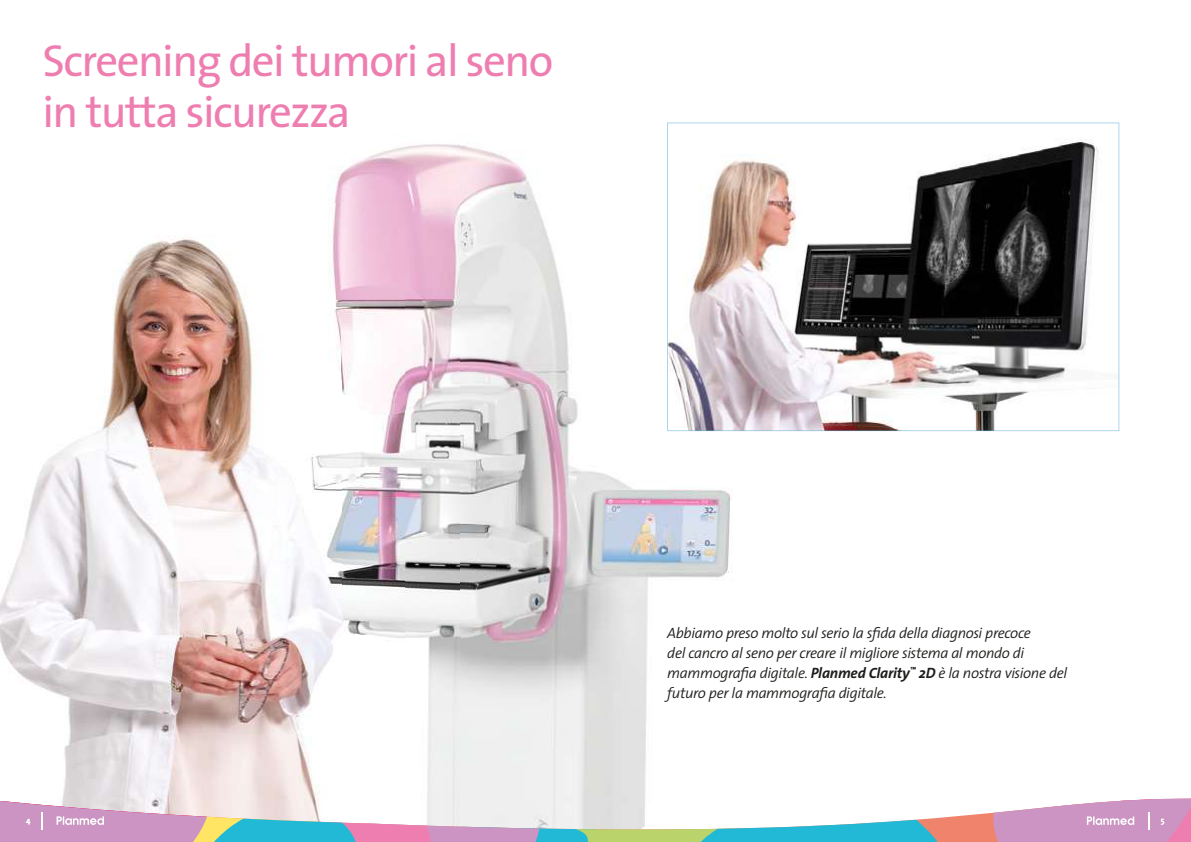
<style>
.page{position:relative;width:1191px;height:842px;background:#fff}
.page>*{position:absolute;margin:0;border:0;box-sizing:border-box;transform-origin:0 0}
.t1{font:45px/51px "The Sans";letter-spacing:-.035em;color:#ef7eb0}
.t2{font:italic 300 15px/20px "The Sans";letter-spacing:-.025em;color:#1d1d1b}
.t3{font:8px "The Sans";color:#fff}
.s1{font-weight:700}
</style>
<div class="page">
<img style="left:334px;top:144px;width:126px;height:65px">
<img style="left:460px;top:122px;width:277px;height:567px">
<img style="left:405px;top:209px;width:56px;height:480px">
<img style="left:0;top:204px;width:405px;height:485px">
<svg style="left:623px;top:689px;width:52px;height:153px"></svg>
<svg style="left:675px;top:815px;width:289px;height:27px"></svg>
<svg style="left:667px;top:123px;width:452px;height:308px"></svg>
<svg style="left:0;top:689px;width:623px;height:153px"></svg>
<svg style="left:987px;top:798px;width:204px;height:44px;background:#d6a3c8"></svg>
<h1 class="t1" style="left:43px;top:38px;width:512px">Screening dei tumori al seno in tutta sicurezza</h1>
<p class="t2" style="left:667px;top:624px;width:401px">Abbiamo preso molto sul serio la sfida della diagnosi precoce<br>del cancro al seno per creare il migliore sistema al mondo di mammografia digitale. <span class="s1">Planmed Clarity</span><sup>™</sup> <span class="s1">2D</span> è la nostra visione del futuro per la mammografia digitale.</p>
<p class="t3" style="left:26px;top:816px;width:6px">4</p>
<p class="t3" style="left:1160px;top:816px;width:5px">5</p>
</div>
